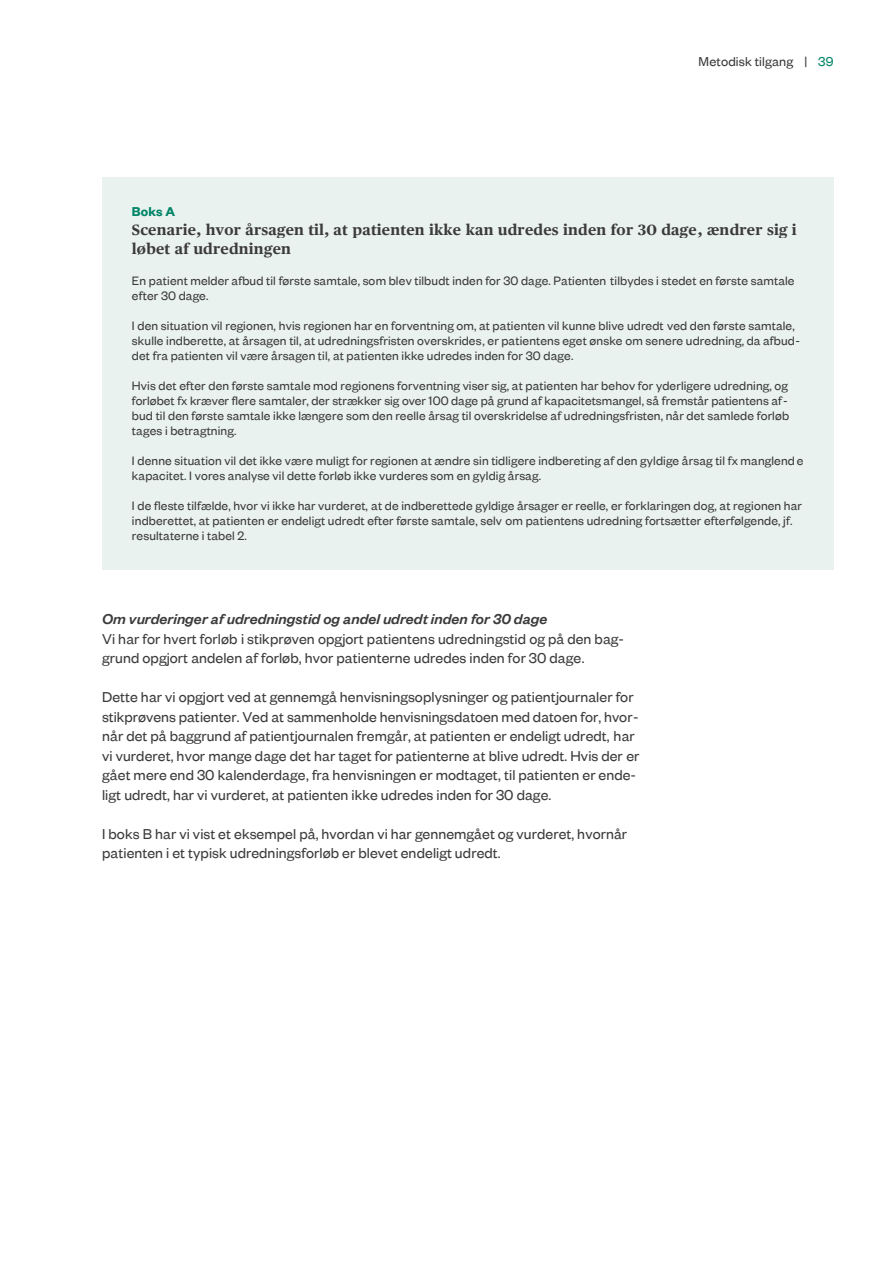
<style>
.page{position:relative;width:893px;height:1263px;background:#fff}
.page>*{position:absolute;margin:0;border:0;box-sizing:border-box;transform-origin:0 0}
.t1{font:15.9px/19.5px "Founders Grotesk";letter-spacing:.01em;color:#3b3b3b}
.t2{font:italic 500 15.9px "Founders Grotesk";letter-spacing:.005em;color:#3b3b3b}
.t3{font:700 15px/19.5px "Publico Text";letter-spacing:.01em;color:#3b3b3b}
.t4{font:14.25px "Founders Grotesk";letter-spacing:.01em;color:#3b3b3b}
.t5{font:600 14.25px "Founders Grotesk";color:#008567}
.t6{font:13.5px/15px "Founders Grotesk";letter-spacing:.01em;color:#3b3b3b}
.s1{color:#008567}
</style>
<div class="page">
<div style="left:102px;top:177px;width:30px;height:26px;background:#eaf2f0"></div>
<div style="left:132px;top:177px;width:672px;height:26px;background:#eaf2f0"></div>
<div style="left:804px;top:177px;width:30px;height:26px;background:#eaf2f0"></div>
<div style="left:102px;top:203px;width:30px;height:340px;background:#eaf2f0"></div>
<div style="left:132px;top:203px;width:672px;height:16px;background:#eaf2f0"></div>
<div style="left:132px;top:219px;width:672px;height:20px;background:#eaf2f0"></div>
<div style="left:132px;top:239px;width:672px;height:19px;background:#eaf2f0"></div>
<div style="left:132px;top:258px;width:672px;height:15px;background:#eaf2f0"></div>
<div style="left:132px;top:273px;width:672px;height:15px;background:#eaf2f0"></div>
<div style="left:132px;top:288px;width:672px;height:15px;background:#eaf2f0"></div>
<div style="left:132px;top:303px;width:672px;height:15px;background:#eaf2f0"></div>
<div style="left:132px;top:318px;width:672px;height:15px;background:#eaf2f0"></div>
<div style="left:132px;top:333px;width:672px;height:15px;background:#eaf2f0"></div>
<div style="left:132px;top:348px;width:672px;height:15px;background:#eaf2f0"></div>
<div style="left:132px;top:363px;width:672px;height:15px;background:#eaf2f0"></div>
<div style="left:132px;top:378px;width:672px;height:15px;background:#eaf2f0"></div>
<div style="left:132px;top:393px;width:672px;height:15px;background:#eaf2f0"></div>
<div style="left:132px;top:408px;width:672px;height:15px;background:#eaf2f0"></div>
<div style="left:132px;top:423px;width:672px;height:15px;background:#eaf2f0"></div>
<div style="left:132px;top:438px;width:672px;height:15px;background:#eaf2f0"></div>
<div style="left:132px;top:453px;width:672px;height:15px;background:#eaf2f0"></div>
<div style="left:132px;top:468px;width:672px;height:15px;background:#eaf2f0"></div>
<div style="left:132px;top:483px;width:672px;height:15px;background:#eaf2f0"></div>
<div style="left:132px;top:498px;width:672px;height:15px;background:#eaf2f0"></div>
<div style="left:132px;top:513px;width:672px;height:15px;background:#eaf2f0"></div>
<div style="left:132px;top:528px;width:672px;height:15px;background:#eaf2f0"></div>
<div style="left:804px;top:203px;width:30px;height:340px;background:#eaf2f0"></div>
<div style="left:102px;top:543px;width:30px;height:27px;background:#eaf2f0"></div>
<div style="left:132px;top:543px;width:672px;height:27px;background:#eaf2f0"></div>
<div style="left:804px;top:543px;width:30px;height:27px;background:#eaf2f0"></div>
<p class="t4" style="left:699px;top:53px;width:137px">Metodisk tilgang | <span class="s1">39</span></p>
<p class="t5" style="left:132px;top:202px;width:45px">Boks A</p>
<p class="t3" style="left:132px;top:221px;width:666px">Scenarie, hvor årsagen til, at patienten ikke kan udredes inden for 30 dage, ændrer sig i løbet af udredningen</p>
<p class="t6" style="left:132px;top:274px;width:664px">En patient melder afbud til første samtale, som blev tilbudt inden for 30 dage. Patienten tilbydes i stedet en første samtale efter 30 dage.</p>
<p class="t6" style="left:132px;top:319px;width:670px">I den situation vil regionen, hvis regionen har en forventning om, at patienten vil kunne blive udredt ved den første samtale, skulle indberette, at årsagen til, at udredningsfristen overskrides, er patientens eget ønske om senere udredning, da afbud&shy;det fra patienten vil være årsagen til, at patienten ikke udredes inden for 30 dage.</p>
<p class="t6" style="left:132px;top:379px;width:659px">Hvis det efter den første samtale mod regionens forventning viser sig, at patienten har behov for yderligere udredning, og forløbet fx kræver flere samtaler, der strækker sig over 100 dage på grund af kapacitetsmangel, så fremstår patientens af&shy;bud til den første samtale ikke længere som den reelle årsag til overskridelse af udredningsfristen, når det samlede forløb tages i betragtning.</p>
<p class="t6" style="left:132px;top:454px;width:673px">I denne situation vil det ikke være muligt for regionen at ændre sin tidligere indbereting af den gyldige årsag til fx manglende kapacitet. I vores analyse vil dette forløb ikke vurderes som en gyldig årsag.</p>
<p class="t6" style="left:132px;top:499px;width:671px">I de fleste tilfælde, hvor vi ikke har vurderet, at de indberettede gyldige årsager er reelle, er forklaringen dog, at regionen har indberettet, at patienten er endeligt udredt efter første samtale, selv om patientens udredning fortsætter efterfølgende, jf. resultaterne i tabel 2.</p>
<h4 class="t2" style="left:102px;top:609px;width:447px">Om vurderinger af udredningstid og andel udredt inden for 30 dage</h4>
<p class="t1" style="left:102px;top:629px;width:523px">Vi har for hvert forløb i stikprøven opgjort patientens udredningstid og på den bag&shy;grund opgjort andelen af forløb, hvor patienterne udredes inden for 30 dage.</p>
<p class="t1" style="left:102px;top:688px;width:539px">Dette har vi opgjort ved at gennemgå henvisningsoplysninger og patientjournaler for stikprøvens patienter. Ved at sammenholde henvisningsdatoen med datoen for, hvor&shy;når det på baggrund af patientjournalen fremgår, at patienten er endeligt udredt, har vi vurderet, hvor mange dage det har taget for patienterne at blive udredt. Hvis der er gået mere end 30 kalenderdage, fra henvisningen er modtaget, til patienten er ende&shy;ligt udredt, har vi vurderet, at patienten ikke udredes inden for 30 dage.</p>
<p class="t1" style="left:102px;top:824px;width:527px">I boks B har vi vist et eksempel på, hvordan vi har gennemgået og vurderet, hvornår patienten i et typisk udredningsforløb er blevet endeligt udredt.</p>
</div>
